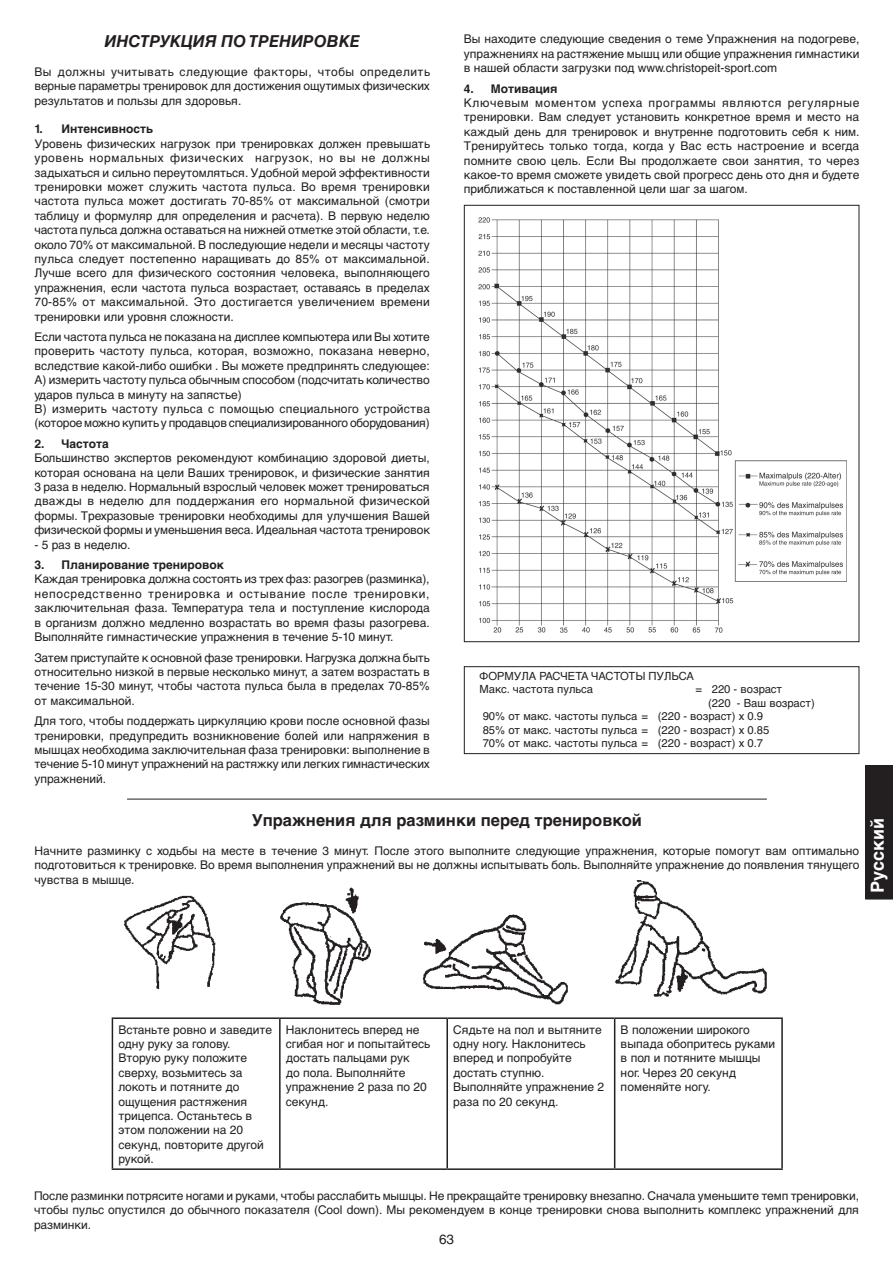
<style>
.page{position:relative;width:893px;height:1263px;background:#fff}
.page>*{position:absolute;margin:0;border:0;box-sizing:border-box;transform-origin:0 0}
.t1{font:700 18px "Helvetica Cyr";color:#fff}
.t2{font:700 16.5px "Helvetica Cyr";color:#231f20}
.t3{font:16.5px "Helvetica Cyr Bold Inclined";color:#231f20}
.t4{font:13.5px "Helvetica";color:#231f20}
.t5{font:12px/14.4px "Helvetica Cyr Upright";color:#231f20;text-align:justify}
.t6{font:700 12px "Helvetica Cyr";color:#231f20}
.t7{font:11.25px/13.5px "Helvetica Cyr Upright";color:#231f20}
</style>
<div class="page">
<div style="left:464px;top:666px;width:395px;height:88px;border:1px solid #231f20"></div>
<img style="left:478px;top:218px;width:368px;height:414px">
<img style="left:113px;top:880px;width:654px;height:150px">
<hr style="left:112px;top:1017px;width:168px;height:2px;background:#231f20">
<hr style="left:112px;top:1019px;width:1px;height:149px;background:#231f20">
<hr style="left:280px;top:1017px;width:167px;height:2px;background:#231f20">
<hr style="left:279px;top:1019px;width:2px;height:149px;background:#231f20">
<hr style="left:447px;top:1017px;width:168px;height:2px;background:#231f20">
<hr style="left:446px;top:1019px;width:2px;height:149px;background:#231f20">
<hr style="left:615px;top:1017px;width:168px;height:2px;background:#231f20">
<hr style="left:614px;top:1019px;width:1px;height:149px;background:#231f20">
<hr style="left:781px;top:1019px;width:2px;height:149px;background:#231f20">
<hr style="left:112px;top:1168px;width:168px;height:2px;background:#231f20">
<hr style="left:280px;top:1168px;width:167px;height:2px;background:#231f20">
<hr style="left:447px;top:1168px;width:168px;height:2px;background:#231f20">
<hr style="left:615px;top:1168px;width:168px;height:2px;background:#231f20">
<hr style="left:127px;top:799px;width:640px;height:1px;background:#231f20">
<div style="left:865px;top:765px;width:28px;height:134px;background:#231f20"></div>
<h2 class="t3" style="left:105px;top:32px;width:257px">ИНСТРУКЦИЯ ПО ТРЕНИРОВКЕ</h2>
<p class="t5" style="left:34px;top:64px;width:397px">Вы должны учитывать следующие факторы, чтобы определить верные параметры тренировок для достижения ощутимых физических результатов и пользы для здоровья.</p>
<p class="t6" style="left:34px;top:122px;width:120px">1. Интенсивность</p>
<p class="t5" style="left:34px;top:136px;width:397px">Уровень физических нагрузок при тренировках должен превышать уровень нормальных физических нагрузок, но вы не должны задыхаться и сильно переутомляться. Удобной мерой эффективности тренировки может служить частота пульса. Во время тренировки частота пульса может достигать 70-85% от максимальной (смотри таблицу и формуляр для определения и расчета). В первую неделю частота пульса должна оставаться на нижней отметке этой области, т.е. около 70% от максимальной. В последующие недели и месяцы частоту пульса следует постепенно наращивать до 85% от максимальной.<br>Лучше всего для физического состояния человека, выполняющего упражнения, если частота пульса возрастает, оставаясь в пределах 70-85% от максимальной. Это достигается увеличением времени тренировки или уровня сложности.</p>
<p class="t5" style="left:34px;top:330px;width:397px;text-align:left">Если частота пульса не показана на дисплее компьютера или Вы хотите проверить частоту пульса, которая, возможно, показана неверно, вследствие какой-либо ошибки . Вы можете предпринять следующее:<br>А) измерить частоту пульса обычным способом (подсчитать количество ударов пульса в минуту на запястье)<br>В) измерить частоту пульса с помощью специального устройства (которое можно купить у продавцов специализированного оборудования)</p>
<p class="t6" style="left:34px;top:437px;width:76px">2. Частота</p>
<p class="t5" style="left:34px;top:451px;width:397px">Большинство экспертов рекомендуют комбинацию здоровой диеты, которая основана на цели Ваших тренировок, и физические занятия 3 раза в неделю. Нормальный взрослый человек может тренироваться дважды в неделю для поддержания его нормальной физической формы. Трехразовые тренировки необходимы для улучшения Вашей физической формы и уменьшения веса. Идеальная частота тренировок</p>
<p class="t5" style="left:34px;top:537px;width:98px">- 5 раз в неделю.</p>
<p class="t6" style="left:34px;top:558px;width:191px">3. Планирование тренировок</p>
<p class="t5" style="left:34px;top:572px;width:397px">Каждая тренировка должна состоять из трех фаз: разогрев (разминка), непосредственно тренировка и остывание после тренировки, заключительная фаза. Температура тела и поступление кислорода в организм должно медленно возрастать во время фазы разогрева.<br>Выполняйте гимнастические упражнения в течение 5-10 минут.</p>
<p class="t5" style="left:34px;top:650px;width:397px">Затем приступайте к основной фазе тренировки. Нагрузка должна быть относительно низкой в первые несколько минут, а затем возрастать в течение 15-30 минут, чтобы частота пульса была в пределах 70-85% от максимальной.</p>
<p class="t5" style="left:34px;top:714px;width:397px">Для того, чтобы поддержать циркуляцию крови после основной фазы тренировки, предупредить возникновение болей или напряжения в мышцах необходима заключительная фаза тренировки: выполнение в течение 5-10 минут упражнений на растяжку или легких гимнастических упражнений.</p>
<p class="t5" style="left:464px;top:32px;width:397px">Вы находите следующие сведения о теме Упражнения на подогреве, упражнениях на растяжение мышц или общие упражнения гимнастики в нашей области загрузки под www.christopeit-sport.com</p>
<p class="t6" style="left:464px;top:82px;width:95px">4. Мотивация</p>
<p class="t5" style="left:464px;top:96px;width:397px">Ключевым моментом успеха программы являются регулярные тренировки. Вам следует установить конкретное время и место на каждый день для тренировок и внутренне подготовить себя к ним.<br>Тренируйтесь только тогда, когда у Вас есть настроение и всегда помните свою цель. Если Вы продолжаете свои занятия, то через какое-то время сможете увидеть свой прогресс день ото дня и будете приближаться к поставленной цели шаг за шагом.</p>
<p class="t7" style="left:480px;top:669px;width:216px">ФОРМУЛА РАСЧЕТА ЧАСТОТЫ ПУЛЬСА<br>Макс. частота пульса</p>
<p class="t7" style="left:696px;top:683px;width:88px">= 220 - возраст</p>
<p class="t7" style="left:708px;top:696px;width:108px">(220 - Ваш возраст)</p>
<p class="t7" style="left:483px;top:710px;width:282px">90% от макс. частоты пульса = (220 - возраст) х 0.9</p>
<p class="t7" style="left:483px;top:723px;width:288px">85% от макс. частоты пульса = (220 - возраст) х 0.85</p>
<p class="t7" style="left:483px;top:737px;width:282px">70% от макс. частоты пульса = (220 - возраст) х 0.7</p>
<h2 class="t2" style="left:252px;top:811px;width:392px">Упражнения для разминки перед тренировкой</h2>
<p class="t5" style="left:34px;top:844px;width:826px">Начните разминку с ходьбы на месте в течение 3 минут. После этого выполните следующие упражнения, которые помогут вам оптимально подготовиться к тренировке. Во время выполнения упражнений вы не должны испытывать боль. Выполняйте упражнение до появления тянущего чувства в мышце.</p>
<h1 class="t1" style="left:867px;top:892px;width:76px;rotate:-90deg">Русский</h1>
<p class="t5" style="left:118px;top:1022px;width:155px;text-align:left">Встаньте ровно и заведите одну руку за голову.<br>Вторую руку положите сверху, возьмитесь за локоть и потяните до ощущения растяжения трицепса. Останьтесь в этом положении на 20 секунд, повторите другой рукой.</p>
<p class="t5" style="left:286px;top:1022px;width:146px;text-align:left">Наклонитесь вперед не сгибая ног и попытайтесь достать пальцами рук<br>до пола. Выполняйте упражнение 2 раза по 20 секунд.</p>
<p class="t5" style="left:453px;top:1022px;width:152px;text-align:left">Сядьте на пол и вытяните одну ногу. Наклонитесь вперед и попробуйте достать ступню.<br>Выполняйте упражнение 2 раза по 20 секунд.</p>
<p class="t5" style="left:621px;top:1022px;width:156px;text-align:left">В положении широкого выпада обопритесь руками в пол и потяните мышцы ног. Через 20 секунд поменяйте ногу.</p>
<p class="t5" style="left:34px;top:1189px;width:827px">После разминки потрясите ногами и руками, чтобы расслабить мышцы. Не прекращайте тренировку внезапно. Сначала уменьшите темп тренировки, чтобы пульс опустился до обычного показателя (Cool down). Мы рекомендуем в конце тренировки снова выполнить комплекс упражнений для разминки.</p>
<p class="t4" style="left:439px;top:1231px;width:17px">63</p>
</div>
